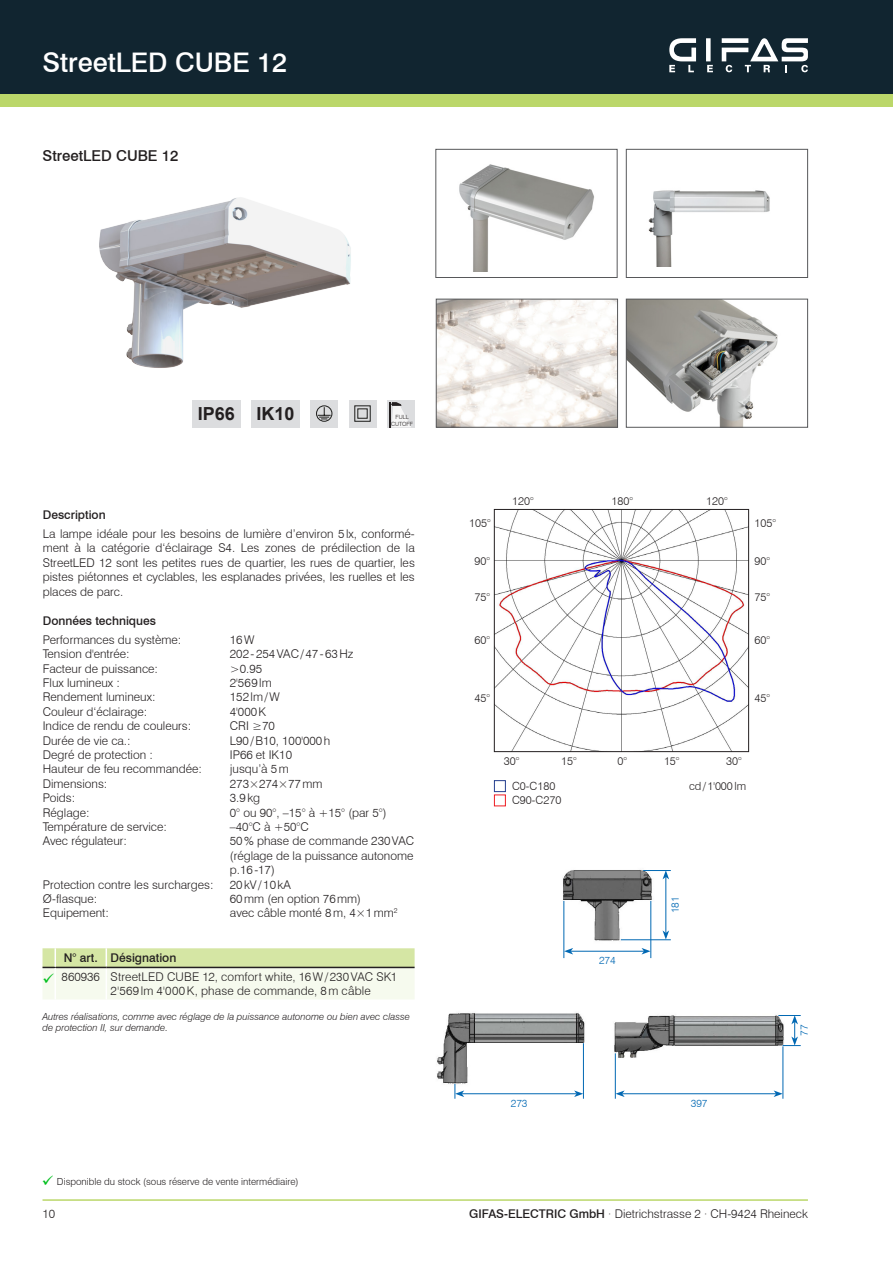
<style>
.page{position:relative;width:893px;height:1263px;background:#fff}
.page>*{position:absolute;margin:0;border:0;box-sizing:border-box;transform-origin:0 0}
.Haupttitel_rechts{font:500 27px "Swiss 721 BT";color:#fff}
.t1{font:700 18px "Arial";color:#231f20}
.Titel_Produkt_11pt{font:500 15px "Swiss 721 BT";color:#231f20}
.Tabelle_Preise{font:300 12px/14.4px "Swiss 721 BT";color:#231f20;text-align:justify}
.Tabelle_überschrift{font:500 12px "Swiss 721 BT";color:#231f20}
.t2{font:300 11.25px "Swiss 721 BT";color:#231f20}
.t3{font:300 10.5px "Swiss 721 BT";color:#0168b3}
.t4{font:italic 300 9.75px/11.7px "Swiss 721 BT";color:#231f20}
.t5{font:300 9.75px "Swiss 721 BT";color:#231f20}
.t6{font:300 5.7px/6.9px "Swiss 721 BT";color:#231f20;text-align:center}
.s1{color:#00bf1d}
.s2{font-weight:500}
</style>
<div class="page">
<div style="left:0;top:89px;width:893px;height:17px;background:#bbd76a"></div>
<div style="left:0;top:0;width:893px;height:94px;background:#112530"></div>
<hr style="left:43px;top:1199px;width:765px;height:2px;background:#bbd76a">
<div style="left:706px;top:38px;width:5px;height:23px;background:#fff"></div>
<svg style="left:669px;top:38px;width:27px;height:34px"></svg>
<svg style="left:707px;top:65px;width:6px;height:7px"></svg>
<svg style="left:722px;top:38px;width:86px;height:34px"></svg>
<img style="left:99px;top:197px;width:252px;height:171px">
<img style="left:628px;top:301px;width:150px;height:125px">
<div style="left:626px;top:299px;width:182px;height:129px;border:1px solid #57585a"></div>
<img style="left:438px;top:301px;width:178px;height:125px">
<div style="left:436px;top:299px;width:182px;height:129px;border:1px solid #57585a"></div>
<img style="left:459px;top:164px;width:135px;height:108px">
<div style="left:435px;top:149px;width:182px;height:129px;border:1px solid #57585a"></div>
<img style="left:648px;top:190px;width:122px;height:77px">
<div style="left:626px;top:149px;width:182px;height:129px;border:1px solid #57585a"></div>
<img style="left:496px;top:511px;width:251px;height:239px">
<div style="left:494px;top:509px;width:255px;height:243px;border:1px solid #231f20"></div>
<div style="left:494px;top:794px;width:12px;height:12px;border:1px solid #ee1d23"></div>
<div style="left:494px;top:780px;width:12px;height:12px;border:1px solid #253f8e"></div>
<img style="left:437px;top:1013px;width:148px;height:81px">
<img style="left:614px;top:1015px;width:176px;height:79px">
<img style="left:563px;top:870px;width:94px;height:81px">
<hr style="left:621px;top:939px;width:50px;height:1px;background:#0168b3">
<hr style="left:564px;top:901px;width:1px;height:57px;background:#0168b3">
<hr style="left:651px;top:901px;width:1px;height:57px;background:#0168b3">
<hr style="left:583px;top:1043px;width:1px;height:56px;background:#0168b3">
<hr style="left:615px;top:1053px;width:1px;height:46px;background:#0168b3">
<hr style="left:783px;top:1046px;width:1px;height:53px;background:#0168b3">
<hr style="left:666px;top:877px;width:1px;height:56px;background:#0168b3">
<svg style="left:643px;top:870px;width:28px;height:9px"></svg>
<svg style="left:662px;top:930px;width:7px;height:9px"></svg>
<svg style="left:778px;top:1015px;width:23px;height:31px"></svg>
<hr style="left:571px;top:951px;width:73px;height:1px;background:#0168b3">
<svg style="left:641px;top:948px;width:10px;height:6px"></svg>
<svg style="left:564px;top:948px;width:9px;height:6px"></svg>
<hr style="left:462px;top:1093px;width:114px;height:1px;background:#0168b3">
<svg style="left:574px;top:1090px;width:9px;height:7px"></svg>
<svg style="left:455px;top:1084px;width:9px;height:15px"></svg>
<hr style="left:622px;top:1093px;width:154px;height:1px;background:#0168b3">
<svg style="left:774px;top:1090px;width:9px;height:7px"></svg>
<svg style="left:615px;top:1090px;width:10px;height:7px"></svg>
<div style="left:192px;top:400px;width:49px;height:27px;background:#dcdddf"></div>
<div style="left:251px;top:400px;width:49px;height:27px;background:#dcdddf"></div>
<div style="left:387px;top:400px;width:28px;height:27px;background:#dcdddf"></div>
<div style="left:349px;top:400px;width:27px;height:27px;background:#dcdddf"></div>
<div style="left:310px;top:400px;width:28px;height:27px;background:#dcdddf"></div>
<svg style="left:316px;top:405px;width:16px;height:17px"></svg>
<svg style="left:354px;top:405px;width:17px;height:17px"></svg>
<svg style="left:391px;top:402px;width:20px;height:25px"></svg>
<hr style="left:389px;top:402px;width:2px;height:25px;background:#231f20">
<svg style="left:43px;top:948px;width:372px;height:51px;background:#e4eccd"></svg>
<p class="Haupttitel_rechts" style="left:43px;top:46px;width:246px">StreetLED CUBE 12</p>
<p class="Titel_Produkt_11pt" style="left:43px;top:146px;width:138px">StreetLED CUBE 12</p>
<p class="t1" style="left:198px;top:401px;width:39px">IP66</p>
<p class="t1" style="left:256px;top:401px;width:40px">IK10</p>
<p class="t6" style="left:391px;top:413px;width:23px">FULL<br>CUTOFF</p>
<p class="Tabelle_überschrift" style="left:43px;top:508px;width:64px">Description</p>
<p class="Tabelle_Preise" style="left:43px;top:526px;width:374px">La lampe idéale pour les besoins de lumière d’environ 5lx, conformé&shy;ment à la catégorie d‘éclairage S4. Les zones de prédilection de la StreetLED 12 sont les petites rues de quartier, les rues de quartier, les pistes piétonnes et cyclables, les esplanades privées, les ruelles et les places de parc.</p>
<p class="Tabelle_überschrift" style="left:43px;top:613px;width:115px">Données techniques</p>
<p class="Tabelle_Preise" style="left:43px;top:632px;width:140px">Performances du système:</p>
<p class="Tabelle_Preise" style="left:230px;top:632px;width:26px">16W</p>
<p class="Tabelle_Preise" style="left:43px;top:646px;width:88px">Tension d'entrée:</p>
<p class="Tabelle_Preise" style="left:230px;top:646px;width:125px">202-254VAC/47-63Hz</p>
<p class="Tabelle_Preise" style="left:43px;top:661px;width:117px">Facteur de puissance:</p>
<p class="Tabelle_Preise" style="left:230px;top:661px;width:34px">&gt;0.95</p>
<p class="Tabelle_Preise" style="left:43px;top:675px;width:79px">Flux lumineux :</p>
<p class="Tabelle_Preise" style="left:230px;top:675px;width:43px">2'569lm</p>
<p class="Tabelle_Preise" style="left:43px;top:690px;width:114px">Rendement lumineux:</p>
<p class="Tabelle_Preise" style="left:230px;top:690px;width:51px">152lm/W</p>
<p class="Tabelle_Preise" style="left:43px;top:704px;width:106px">Couleur d‘éclairage:</p>
<p class="Tabelle_Preise" style="left:230px;top:704px;width:38px">4'000K</p>
<p class="Tabelle_Preise" style="left:43px;top:718px;width:150px">Indice de rendu de couleurs:</p>
<p class="Tabelle_Preise" style="left:230px;top:718px;width:46px">CRI ≥70</p>
<p class="Tabelle_Preise" style="left:43px;top:733px;width:89px">Durée de vie ca.:</p>
<p class="Tabelle_Preise" style="left:230px;top:733px;width:102px">L90/B10, 100'000h</p>
<p class="Tabelle_Preise" style="left:43px;top:747px;width:112px">Degré de protection :</p>
<p class="Tabelle_Preise" style="left:230px;top:747px;width:64px">IP66 et IK10</p>
<p class="Tabelle_Preise" style="left:43px;top:762px;width:161px">Hauteur de feu recommandée:</p>
<p class="Tabelle_Preise" style="left:230px;top:762px;width:60px">jusqu’à 5m</p>
<p class="Tabelle_Preise" style="left:43px;top:776px;width:66px">Dimensions:</p>
<p class="Tabelle_Preise" style="left:230px;top:776px;width:94px">273×274×77mm</p>
<p class="Tabelle_Preise" style="left:43px;top:790px;width:34px">Poids:</p>
<p class="Tabelle_Preise" style="left:230px;top:790px;width:32px">3.9kg</p>
<p class="Tabelle_Preise" style="left:43px;top:805px;width:48px">Réglage:</p>
<p class="Tabelle_Preise" style="left:230px;top:805px;width:158px">0° ou 90°, –15° à +15° (par 5°)</p>
<p class="Tabelle_Preise" style="left:43px;top:819px;width:126px">Température de service:</p>
<p class="Tabelle_Preise" style="left:230px;top:819px;width:80px">–40°C à +50°C</p>
<p class="Tabelle_Preise" style="left:43px;top:834px;width:86px">Avec régulateur:</p>
<p class="Tabelle_Preise" style="left:230px;top:834px;width:186px">50% phase de commande 230VAC (réglage de la puissance autonome p.16-17)</p>
<p class="Tabelle_Preise" style="left:43px;top:877px;width:172px">Protection contre les surcharges:</p>
<p class="Tabelle_Preise" style="left:230px;top:877px;width:62px">20kV/10kA</p>
<p class="Tabelle_Preise" style="left:43px;top:891px;width:56px">Ø-flasque:</p>
<p class="Tabelle_Preise" style="left:230px;top:891px;width:133px">60mm (en option 76mm)</p>
<p class="Tabelle_Preise" style="left:43px;top:906px;width:68px">Equipement:</p>
<p class="Tabelle_Preise" style="left:230px;top:906px;width:169px">avec câble monté 8m, 4×1mm<sup>2</sup></p>
<p class="Tabelle_überschrift" style="left:64px;top:951px;width:35px">N° art.</p>
<p class="Tabelle_überschrift" style="left:111px;top:951px;width:67px">Désignation</p>
<p class="Tabelle_Preise" style="left:62px;top:969px;width:40px">860936</p>
<p class="Tabelle_Preise" style="left:111px;top:969px;width:288px">StreetLED CUBE 12, comfort white, 16W/230VAC SK1<br>2'569lm 4'000K, phase de commande, 8m câble</p>
<p class="t4" style="left:43px;top:1010px;width:369px">Autres réalisations, comme avec réglage de la puissance autonome ou bien avec classe de protection II, sur demande.</p>
<p class="t5" style="left:42px;top:1176px;width:258px"><span class="s1">✓</span> Disponible du stock (sous réserve de vente intermédiaire)</p>
<p class="t2" style="left:469px;top:516px;width:23px">105°</p>
<p class="t2" style="left:512px;top:494px;width:23px">120°</p>
<p class="t2" style="left:611px;top:494px;width:23px">180°</p>
<p class="t2" style="left:706px;top:494px;width:23px">120°</p>
<p class="t2" style="left:754px;top:516px;width:23px">105°</p>
<p class="t2" style="left:475px;top:554px;width:17px">90°</p>
<p class="t2" style="left:754px;top:554px;width:17px">90°</p>
<p class="t2" style="left:475px;top:590px;width:17px">75°</p>
<p class="t2" style="left:754px;top:590px;width:17px">75°</p>
<p class="t2" style="left:475px;top:633px;width:17px">60°</p>
<p class="t2" style="left:754px;top:633px;width:17px">60°</p>
<p class="t2" style="left:475px;top:691px;width:17px">45°</p>
<p class="t2" style="left:754px;top:691px;width:17px">45°</p>
<p class="t2" style="left:504px;top:754px;width:17px">30°</p>
<p class="t2" style="left:561px;top:754px;width:17px">15°</p>
<p class="t2" style="left:617px;top:754px;width:11px">0°</p>
<p class="t2" style="left:664px;top:754px;width:17px">15°</p>
<p class="t2" style="left:726px;top:754px;width:17px">30°</p>
<p class="t2" style="left:512px;top:779px;width:45px">C0-C180</p>
<p class="t2" style="left:512px;top:793px;width:51px">C90-C270</p>
<p class="t2" style="left:689px;top:779px;width:59px">cd/1'000lm</p>
<p class="t3" style="left:599px;top:954px;width:18px">274</p>
<p class="t3" style="left:669px;top:913px;width:18px;rotate:-90deg">181</p>
<p class="t3" style="left:511px;top:1096px;width:18px">273</p>
<p class="t3" style="left:691px;top:1096px;width:18px">397</p>
<p class="t3" style="left:798px;top:1036px;width:13px;rotate:-90deg">77</p>
<p class="Tabelle_Preise" style="left:43px;top:1207px;width:14px">10</p>
<p class="Tabelle_Preise" style="left:469px;top:1207px;width:340px"><span class="s2">GIFAS-ELECTRIC GmbH</span> · Dietrichstrasse 2 · CH-9424 Rheineck</p>
</div>
